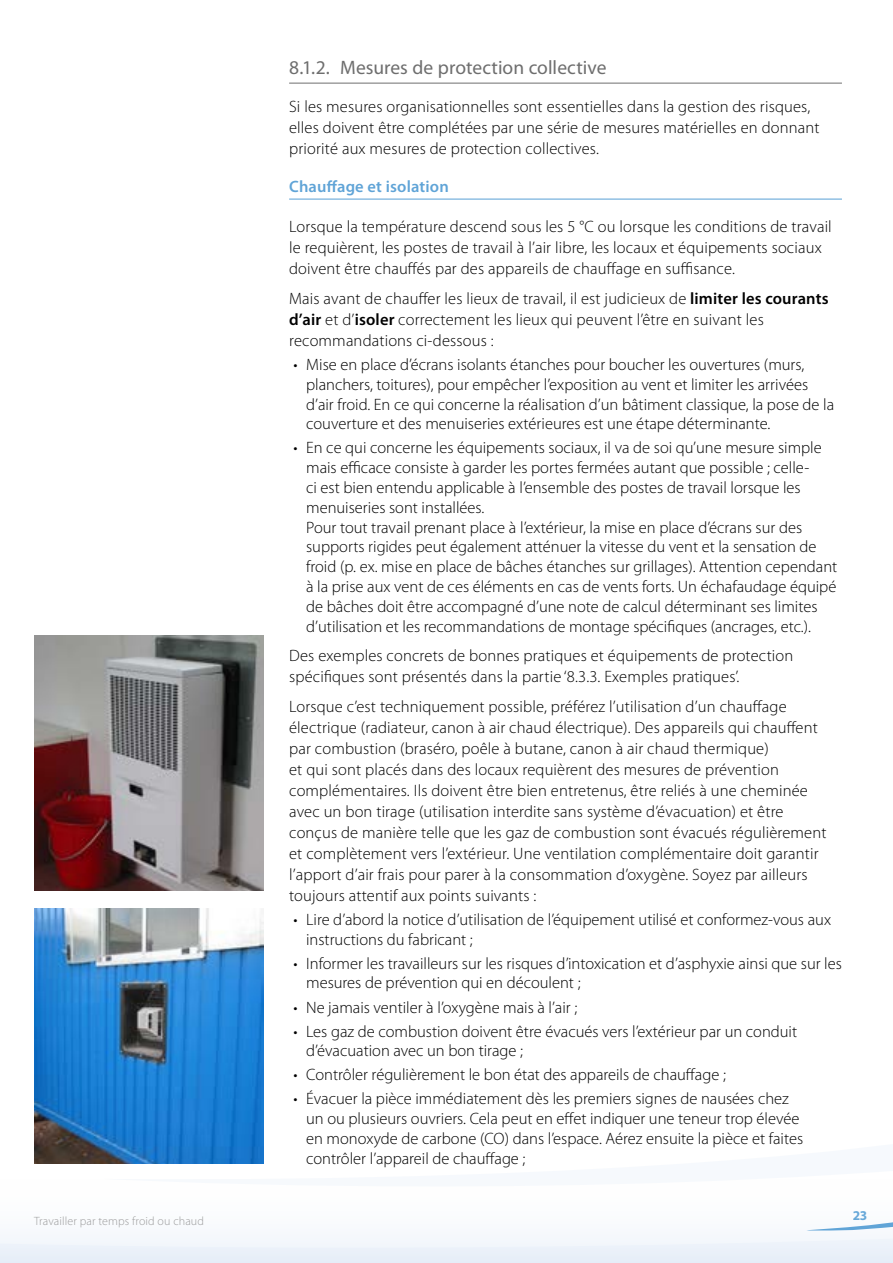
<style>
.page{position:relative;width:893px;height:1263px;background:#fff}
.page>*{position:absolute;margin:0;border:0;box-sizing:border-box;transform-origin:0 0}
.t1{font:19.5px "Myriad Pro";color:#6e6e6e}
.t2{font:300 16.5px/19.8px "Myriad Pro";color:#000}
.t3{font:600 16.5px "Myriad Pro";letter-spacing:.01em;color:#60a4d7}
.t4{font:700 13.5px "Myriad Pro";color:#60a4d7}
.t5{font:300 12px "Myriad Pro";letter-spacing:.01em;color:#9c9c9d}
.s1{font-weight:600}
</style>
<div class="page">
<svg style="left:0;top:1230px;width:893px;height:33px;fill:#edf2fa"></svg>
<svg style="left:810px;top:1222px;width:83px;height:8px"></svg>
<hr style="left:289px;top:83px;width:553px;height:1px;background:#6e6e6e">
<hr style="left:289px;top:199px;width:553px;height:1px;background:#60a4d7">
<img style="left:34px;top:635px;width:230px;height:255px">
<img style="left:34px;top:909px;width:230px;height:255px">
<p class="t5" style="left:34px;top:1214px;width:171px">Travailler par temps froid ou chaud</p>
<p class="t1" style="left:289px;top:57px;width:319px">8.1.2. Mesures de protection collective</p>
<p class="t2" style="left:289px;top:96px;width:532px;line-height:21px">Si les mesures organisationnelles sont essentielles dans la gestion des risques, elles doivent être complétées par une série de mesures matérielles en donnant priorité aux mesures de protection collectives.</p>
<p class="t3" style="left:289px;top:178px;width:161px">Chauffage et isolation</p>
<p class="t2" style="left:289px;top:217px;width:544px;line-height:21px">Lorsque la température descend sous les 5 °C ou lorsque les conditions de travail le requièrent, les postes de travail à l’air libre, les locaux et équipements sociaux doivent être chauffés par des appareils de chauffage en suffisance.</p>
<p class="t2" style="left:289px;top:288px;width:541px;line-height:21px">Mais avant de chauffer les lieux de travail, il est judicieux de <span class="s1">limiter les courants d’air</span> et d’<span class="s1">isoler</span> correctement les lieux qui peuvent l’être en suivant les recommandations ci-dessous :</p>
<p class="t2" style="left:306px;top:355px;width:529px;text-indent:-13px">• Mise en place d’écrans isolants étanches pour boucher les ouvertures (murs, planchers, toitures), pour empêcher l’exposition au vent et limiter les arrivées d’air froid. En ce qui concerne la réalisation d’un bâtiment classique, la pose de la couverture et des menuiseries extérieures est une étape déterminante.</p>
<p class="t2" style="left:306px;top:438px;width:533px;text-indent:-13px">• En ce qui concerne les équipements sociaux, il va de soi qu’une mesure simple mais efficace consiste à garder les portes fermées autant que possible ; celle-<br>ci est bien entendu applicable à l’ensemble des postes de travail lorsque les menuiseries sont installées.<br>Pour tout travail prenant place à l’extérieur, la mise en place d’écrans sur des supports rigides peut également atténuer la vitesse du vent et la sensation de froid (p. ex. mise en place de bâches étanches sur grillages). Attention cependant à la prise aux vent de ces éléments en cas de vents forts. Un échafaudage équipé de bâches doit être accompagné d’une note de calcul déterminant ses limites d’utilisation et les recommandations de montage spécifiques (ancrages, etc.).</p>
<p class="t2" style="left:289px;top:645px;width:506px;line-height:21px">Des exemples concrets de bonnes pratiques et équipements de protection spécifiques sont présentés dans la partie ‘8.3.3. Exemples pratiques’.</p>
<p class="t2" style="left:289px;top:696px;width:539px;line-height:21px">Lorsque c’est techniquement possible, préférez l’utilisation d’un chauffage électrique (radiateur, canon à air chaud électrique). Des appareils qui chauffent par combustion (braséro, poêle à butane, canon à air chaud thermique)<br>et qui sont placés dans des locaux requièrent des mesures de prévention complémentaires. Ils doivent être bien entretenus, être reliés à une cheminée avec un bon tirage (utilisation interdite sans système d’évacuation) et être conçus de manière telle que les gaz de combustion sont évacués régulièrement et complètement vers l’extérieur. Une ventilation complémentaire doit garantir l’apport d’air frais pour parer à la consommation d’oxygène. Soyez par ailleurs toujours attentif aux points suivants :</p>
<p class="t2" style="left:306px;top:910px;width:526px;text-indent:-13px">• Lire d’abord la notice d’utilisation de l’équipement utilisé et conformez-vous aux instructions du fabricant ;</p>
<p class="t2" style="left:306px;top:953px;width:537px;text-indent:-13px">• Informer les travailleurs sur les risques d’intoxication et d’asphyxie ainsi que sur les mesures de prévention qui en découlent ;</p>
<p class="t2" style="left:293px;top:997px;width:285px">• Ne jamais ventiler à l’oxygène mais à l’air ;</p>
<p class="t2" style="left:306px;top:1021px;width:492px;text-indent:-13px">• Les gaz de combustion doivent être évacués vers l’extérieur par un conduit d’évacuation avec un bon tirage ;</p>
<p class="t2" style="left:293px;top:1065px;width:434px">• Contrôler régulièrement le bon état des appareils de chauffage ;</p>
<p class="t2" style="left:306px;top:1089px;width:498px;text-indent:-13px">• Évacuer la pièce immédiatement dès les premiers signes de nausées chez un ou plusieurs ouvriers. Cela peut en effet indiquer une teneur trop élevée en monoxyde de carbone (CO) dans l’espace. Aérez ensuite la pièce et faites contrôler l’appareil de chauffage ;</p>
<p class="t4" style="left:852px;top:1208px;width:16px">23</p>
</div>
